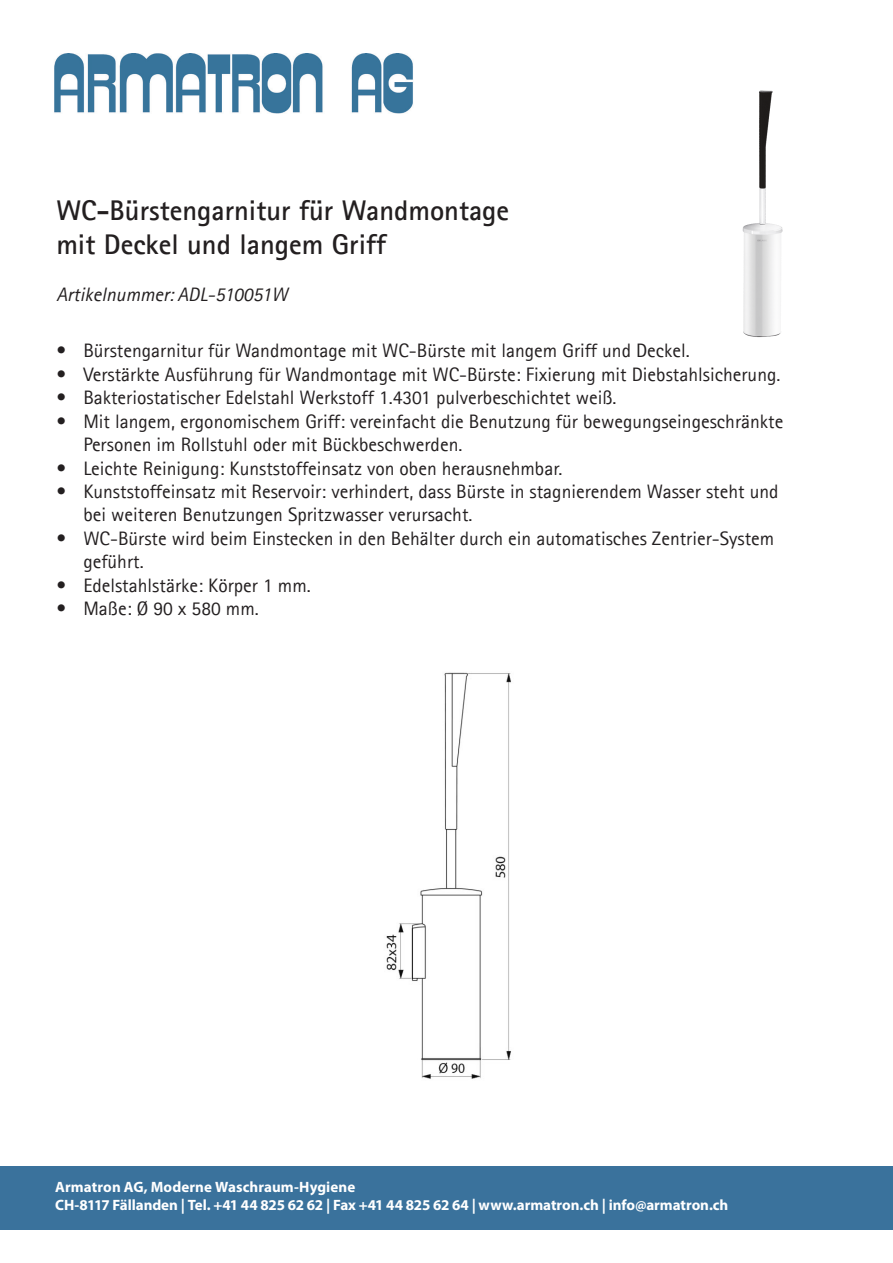
<style>
.page{position:relative;width:893px;height:1263px;background:#fff}
.page>*{position:absolute;margin:0;border:0;box-sizing:border-box;transform-origin:0 0}
.t1{font:700 28.5px/34.2px "Agfa Rotis Sans Serif";color:#231f20}
.t2{font:19.5px/23.4px "Agfa Rotis Sans Serif";color:#231f20}
.t3{font:italic 19.5px "Agfa Rotis Sans Serif";color:#231f20}
.t4{font:700 15px/18px "Myriad Pro";letter-spacing:-.005em;color:#fff}
</style>
<div class="page">
<div style="left:0;top:1166px;width:893px;height:64px;background:#3a729c"></div>
<img style="left:54px;top:53px;width:359px;height:61px">
<img style="left:742px;top:90px;width:41px;height:247px">
<img style="left:386px;top:672px;width:125px;height:407px">
<p class="t1" style="left:56px;top:192px;width:454px">WC-Bürstengarnitur für Wandmontage mit Deckel und langem Griff</p>
<p class="t3" style="left:56px;top:282px;width:233px">Artikelnummer: ADL-510051W</p>
<p class="t2" style="left:56px;top:339px;width:635px">• Bürstengarnitur für Wandmontage mit WC-Bürste mit langem Griff und Deckel.</p>
<p class="t2" style="left:56px;top:362px;width:726px">• Verstärkte Ausführung für Wandmontage mit WC-Bürste: Fixierung mit Diebstahlsicherung.</p>
<p class="t2" style="left:56px;top:386px;width:562px">• Bakteriostatischer Edelstahl Werkstoff 1.4301 pulverbeschichtet weiß.</p>
<p class="t2" style="left:83px;top:409px;width:701px;text-indent:-27px">• Mit langem, ergonomischem Griff: vereinfacht die Benutzung für bewegungseingeschränkte<br>Personen im Rollstuhl oder mit Bückbeschwerden.</p>
<p class="t2" style="left:56px;top:456px;width:507px">• Leichte Reinigung: Kunststoffeinsatz von oben herausnehmbar.</p>
<p class="t2" style="left:83px;top:479px;width:697px;text-indent:-27px">• Kunststoffeinsatz mit Reservoir: verhindert, dass Bürste in stagnierendem Wasser steht und bei weiteren Benutzungen Spritzwasser verursacht.</p>
<p class="t2" style="left:83px;top:526px;width:692px;text-indent:-27px">• WC-Bürste wird beim Einstecken in den Behälter durch ein automatisches Zentrier-System geführt.</p>
<p class="t2" style="left:56px;top:573px;width:256px">• Edelstahlstärke: Körper 1 mm.</p>
<p class="t2" style="left:56px;top:596px;width:204px">• Maße: Ø 90 x 580 mm.</p>
<p class="t4" style="left:55px;top:1177px;width:675px">Armatron AG, Moderne Waschraum-Hygiene<br>CH-8117 Fällanden | Tel. +41 44 825 62 62 | Fax +41 44 825 62 64 | www.armatron.ch | info@armatron.ch</p>
</div>
